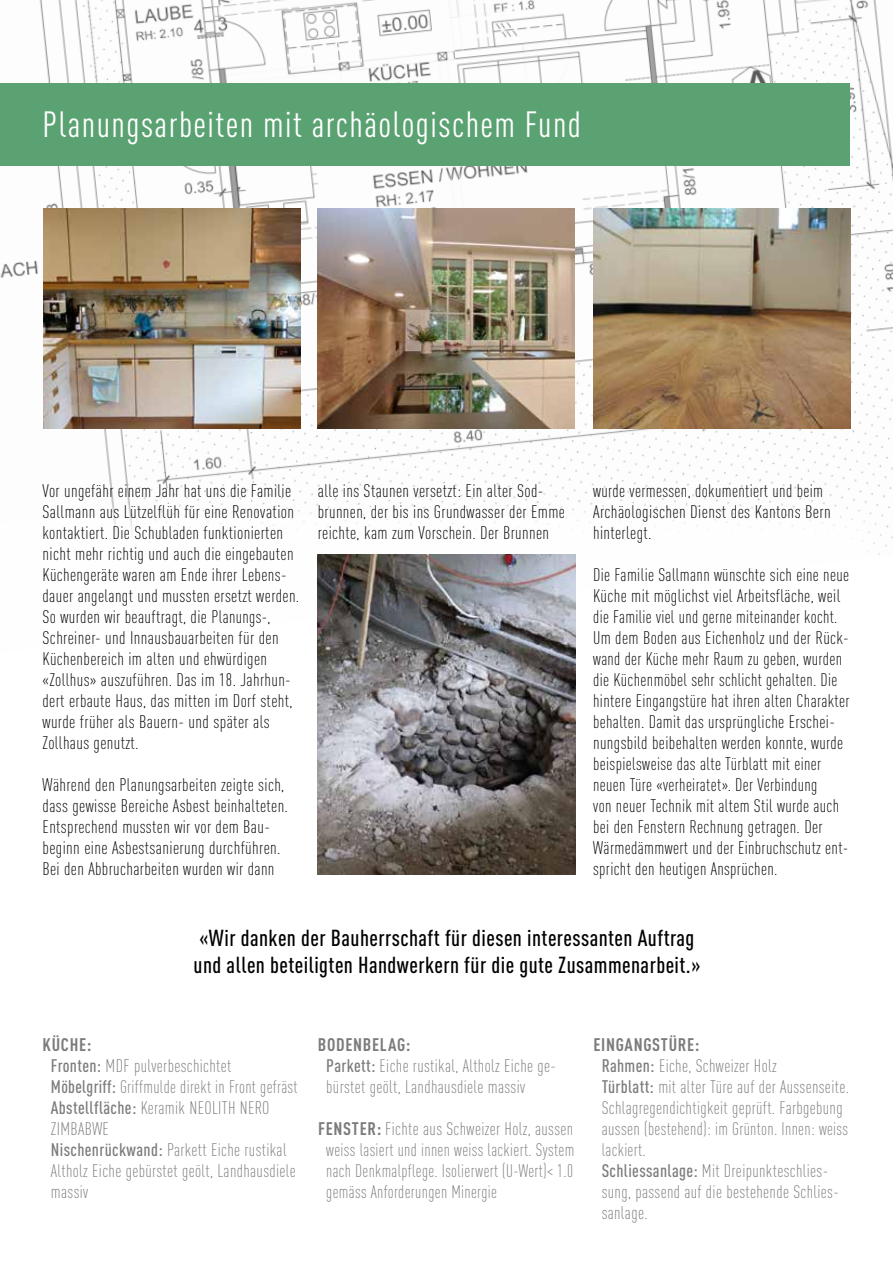
<style>
.page{position:relative;width:893px;height:1263px;background:#fff}
.page>*{position:absolute;margin:0;border:0;box-sizing:border-box;transform-origin:0 0}
.t1{font:condensed 36px "DIN Pro";letter-spacing:.04em;color:#fff}
.t2{font:500 condensed 22.8px/26.7px "DIN Pro";letter-spacing:.02em;color:#000}
.t3{font:300 condensed 18px/21px "DIN Pro";letter-spacing:.02em;color:#000}
.t4{font:300 condensed 18px/21px "DIN Pro";letter-spacing:.02em;color:#7c7b7b}
.s1{font-weight:700}
.s2{font-weight:500}
</style>
<div class="page">
<img style="left:0;top:0;width:893px;height:503px">
<img style="left:43px;top:208px;width:257px;height:220px">
<img style="left:593px;top:208px;width:257px;height:220px">
<img style="left:318px;top:208px;width:257px;height:220px">
<div style="left:0;top:83px;width:850px;height:82px;background:#5ba272"></div>
<img style="left:318px;top:554px;width:257px;height:320px">
<h1 class="t1" style="left:43px;top:98px;width:540px">Planungsarbeiten mit archäologischem Fund</h1>
<p class="t3" style="left:43px;top:479px;width:258px">Vor ungefähr einem Jahr hat uns die Familie Sallmann aus Lützelflüh für eine Renovation kontaktiert. Die Schubladen funktionierten nicht mehr richtig und auch die eingebauten Küchengeräte waren am Ende ihrer Lebens&shy;dauer angelangt und mussten ersetzt werden.<br>So wurden wir beauftragt, die Planungs-, Schreiner- und Innausbauarbeiten für den Küchenbereich im alten und ehwürdigen «Zollhus» auszuführen. Das im 18. Jahrhun&shy;dert erbaute Haus, das mitten im Dorf steht, wurde früher als Bauern- und später als Zollhaus genutzt.</p>
<p class="t3" style="left:43px;top:773px;width:247px">Während den Planungsarbeiten zeigte sich, dass gewisse Bereiche Asbest beinhalteten.<br>Entsprechend mussten wir vor dem Bau&shy;beginn eine Asbestsanierung durchführen.<br>Bei den Abbrucharbeiten wurden wir dann</p>
<p class="t3" style="left:318px;top:479px;width:249px">alle ins Staunen versetzt: Ein alter Sod&shy;brunnen, der bis ins Grundwasser der Emme reichte, kam zum Vorschein. Der Brunnen</p>
<p class="t3" style="left:593px;top:479px;width:239px">wurde vermessen, dokumentiert und beim<br>Archäologischen Dienst des Kantons Bern hinterlegt.</p>
<p class="t3" style="left:593px;top:563px;width:258px">Die Familie Sallmann wünschte sich eine neue Küche mit möglichst viel Arbeitsfläche, weil die Familie viel und gerne miteinander kocht.<br>Um dem Boden aus Eichenholz und der Rück&shy;wand der Küche mehr Raum zu geben, wurden die Küchenmöbel sehr schlicht gehalten. Die hintere Eingangstüre hat ihren alten Charakter behalten. Damit das ursprüngliche Erschei&shy;nungsbild beibehalten werden konnte, wurde beispielsweise das alte Türblatt mit einer neuen Türe «verheiratet». Der Verbindung<br>von neuer Technik mit altem Stil wurde auch bei den Fenstern Rechnung getragen. Der Wärmedämmwert und der Einbruchschutz ent&shy;spricht den heutigen Ansprüchen.</p>
<p class="t2" style="left:194px;top:923px;width:508px">«Wir danken der Bauherrschaft für diesen interessanten Auftrag und allen beteiligten Handwerkern für die gute Zusammenarbeit.»</p>
<p class="t4" style="left:51px;top:1033px;width:248px;text-indent:-8px"><span class="s1">KÜCHE:<br></span><span class="s2">Fronten:</span> MDF pulverbeschichtet<br><span class="s2">Möbelgriff:</span> Griffmulde direkt in Front gefräst<br><span class="s2">Abstellfläche:</span> Keramik NEOLITH NERO<br>ZIMBABWE<br><span class="s2">Nischenrückwand:</span> Parkett Eiche rustikal<br>Altholz Eiche gebürstet geölt, Landhausdiele massiv</p>
<p class="t4" style="left:326px;top:1033px;width:231px;text-indent:-8px"><span class="s1">BODENBELAG:<br></span><span class="s2">Parkett:</span> Eiche rustikal, Altholz Eiche ge&shy;bürstet geölt, Landhausdiele massiv</p>
<p class="t4" style="left:326px;top:1117px;width:249px;text-align:justify;text-indent:-8px"><span class="s1">FENSTER:</span> Fichte aus Schweizer Holz, aussen weiss lasiert und innen weiss lackiert. System nach Denkmalpflege. Isolierwert (U-Wert)&lt; 1.0 gemäss Anforderungen Minergie</p>
<p class="t4" style="left:602px;top:1033px;width:249px;text-indent:-8px"><span class="s1">EINGANGSTÜRE:<br></span><span class="s2">Rahmen:</span> Eiche, Schweizer Holz<br><span class="s2">Türblatt:</span> mit alter Türe auf der Aussenseite.<br>Schlagregendichtigkeit geprüft. Farbgebung aussen (bestehend): im Grünton. Innen: weiss lackiert.<br><span class="s2">Schliessanlage:</span> Mit Dreipunkteschlies&shy;sung, passend auf die bestehende Schlies&shy;sanlage.</p>
</div>
